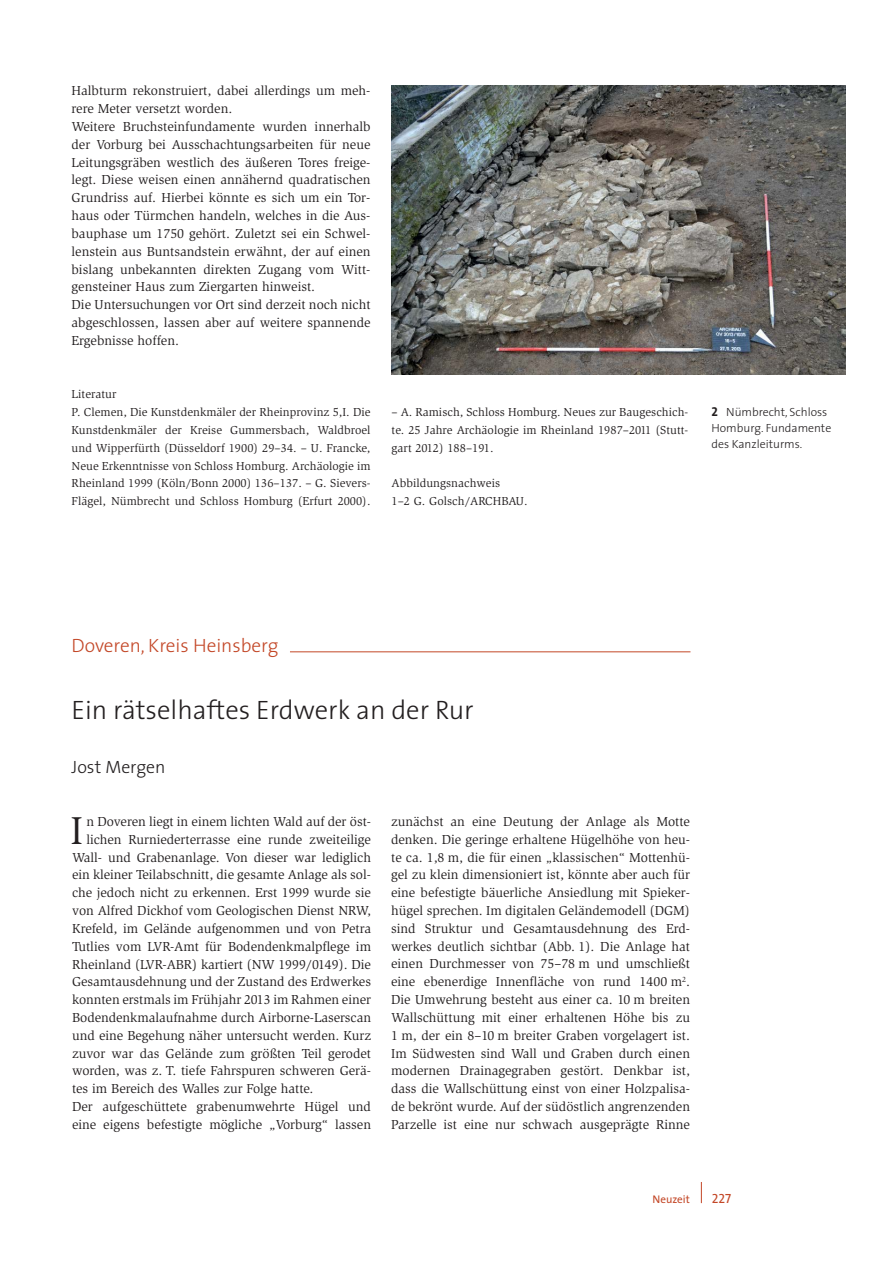
<style>
.page{position:relative;width:893px;height:1263px;background:#fff}
.page>*{position:absolute;margin:0;border:0;box-sizing:border-box;transform-origin:0 0}
.t1{font:39.9px "Slimbach";color:#231f20}
.t2{font:300 26.7px "The Sans";color:#231f20}
.t3{font:300 19.35px "The Sans";color:#c34727}
.t4{font:300 17.85px "The Sans";color:#231f20}
.t5{font:13.35px/17.9px "Slimbach";color:#231f20}
.t6{font:13.35px "The Sans Caps";color:#c34727}
.t7{font:11.85px/17.9px "Slimbach";letter-spacing:.005em;color:#231f20}
.t8{font:300 11.85px/16.4px "The Sans";color:#231f20}
.t9{font:11.1px "The Sans";color:#c34727}
.s1{font-family:"The Sans Bold Caps";font-weight:400;font-size:12.9px}
</style>
<div class="page">
<svg style="left:701px;top:1182px;width:1px;height:21px"></svg>
<img style="left:391px;top:85px;width:454px;height:290px">
<hr style="left:290px;top:651px;width:400px;height:1px;background:#c34727">
<p class="t5" style="left:72px;top:83px;width:300px">Halbturm rekonstruiert, dabei allerdings um meh&shy;rere Meter versetzt worden.<br>Weitere Bruchsteinfundamente wurden innerhalb der Vorburg bei Ausschachtungsarbeiten für neue Leitungsgräben westlich des äußeren Tores freige&shy;legt. Diese weisen einen annähernd quadratischen Grundriss auf. Hierbei könnte es sich um ein Tor&shy;haus oder Türmchen handeln, welches in die Aus&shy;bauphase um 1750 gehört. Zuletzt sei ein Schwel&shy;lenstein aus Buntsandstein erwähnt, der auf einen bislang unbekannten direkten Zugang vom Witt&shy;gensteiner Haus zum Ziergarten hinweist.<br>Die Untersuchungen vor Ort sind derzeit noch nicht abgeschlossen, lassen aber auf weitere spannende Ergebnisse hoffen.</p>
<p class="t7" style="left:72px;top:386px;width:300px">Literatur<br>P. Clemen, Die Kunstdenkmäler der Rheinprovinz 5,I. Die Kunstdenkmäler der Kreise Gummersbach, Waldbroel und Wipperfürth (Düsseldorf 1900) 29–34. – U. Francke, Neue Erkenntnisse von Schloss Homburg. Archäologie im Rheinland 1999 (Köln/Bonn 2000) 136–137. – G. Sievers-Flägel, Nümbrecht und Schloss Homburg (Erfurt 2000).</p>
<p class="t7" style="left:391px;top:404px;width:298px;text-align:justify">– A. Ramisch, Schloss Homburg. Neues zur Baugeschich&shy;te. 25 Jahre Archäologie im Rheinland 1987–2011 (Stutt&shy;gart 2012) 188–191.</p>
<p class="t7" style="left:391px;top:475px;width:138px">Abbildungsnachweis<br>1–2 G. Golsch/ARCHBAU.</p>
<p class="t8" style="left:711px;top:404px;width:121px"><span class="s1">2</span> Nümbrecht, Schloss<br>Homburg. Fundamente des Kanzleiturms.</p>
<h3 class="t3" style="left:72px;top:638px;width:208px">Doveren, Kreis Heinsberg</h3>
<h2 class="t2" style="left:72px;top:700px;width:404px">Ein rätselhaftes Erdwerk an der Rur</h2>
<h3 class="t4" style="left:72px;top:760px;width:95px">Jost Mergen</h3>
<h1 class="t1" style="left:71px;top:815px;width:14px">I</h1>
<p class="t5" style="left:86px;top:814px;width:286px">n Doveren liegt in einem lichten Wald auf der öst-</p>
<p class="t5" style="left:86px;top:831px;width:286px">lichen Rurniederterrasse eine runde zweiteilige</p>
<p class="t5" style="left:72px;top:849px;width:300px">Wall- und Grabenanlage. Von dieser war lediglich</p>
<p class="t5" style="left:72px;top:867px;width:300px">ein kleiner Teilabschnitt, die gesamte Anlage als sol-</p>
<p class="t5" style="left:72px;top:885px;width:300px">che jedoch nicht zu erkennen. Erst 1999 wurde sie</p>
<p class="t5" style="left:72px;top:903px;width:300px">von Alfred Dickhof vom Geologischen Dienst NRW,</p>
<p class="t5" style="left:72px;top:921px;width:300px">Krefeld, im Gelände aufgenommen und von Petra</p>
<p class="t5" style="left:72px;top:938px;width:300px">Tutlies vom LVR-Amt für Bodendenkmalpflege im</p>
<p class="t5" style="left:72px;top:956px;width:300px">Rheinland (LVR-ABR) kartiert (NW 1999/0149). Die</p>
<p class="t5" style="left:72px;top:974px;width:300px">Gesamtausdehnung und der Zustand des Erdwerkes</p>
<p class="t5" style="left:72px;top:992px;width:300px">konnten erstmals im Frühjahr 2013 im Rahmen einer</p>
<p class="t5" style="left:72px;top:1010px;width:300px">Bodendenkmalaufnahme durch Airborne-Laserscan</p>
<p class="t5" style="left:72px;top:1027px;width:300px">und eine Begehung näher untersucht werden. Kurz</p>
<p class="t5" style="left:72px;top:1045px;width:300px">zuvor war das Gelände zum größten Teil gerodet</p>
<p class="t5" style="left:72px;top:1063px;width:300px">worden, was z. T. tiefe Fahrspuren schweren Gerä-</p>
<p class="t5" style="left:72px;top:1081px;width:243px">tes im Bereich des Walles zur Folge hatte.</p>
<p class="t5" style="left:72px;top:1099px;width:300px">Der aufgeschüttete grabenumwehrte Hügel und</p>
<p class="t5" style="left:72px;top:1116px;width:300px">eine eigens befestigte mögliche „Vorburg“ lassen</p>
<p class="t5" style="left:391px;top:814px;width:300px;text-align:justify">zunächst an eine Deutung der Anlage als Motte denken. Die geringe erhaltene Hügelhöhe von heu&shy;te ca. 1,8 m, die für einen „klassischen“ Mottenhü&shy;gel zu klein dimensioniert ist, könnte aber auch für eine befestigte bäuerliche Ansiedlung mit Spieker&shy;hügel sprechen. Im digitalen Geländemodell (DGM) sind Struktur und Gesamtausdehnung des Erd&shy;werkes deutlich sichtbar (Abb. 1). Die Anlage hat einen Durchmesser von 75–78 m und umschließt eine ebenerdige Innenfläche von rund 1400 m<sup>2</sup>.<br>Die Umwehrung besteht aus einer ca. 10 m breiten Wallschüttung mit einer erhaltenen Höhe bis zu 1 m, der ein 8–10 m breiter Graben vorgelagert ist.<br>Im Südwesten sind Wall und Graben durch einen modernen Drainagegraben gestört. Denkbar ist, dass die Wallschüttung einst von einer Holzpalisa&shy;de bekrönt wurde. Auf der südöstlich angrenzenden Parzelle ist eine nur schwach ausgeprägte Rinne</p>
<p class="t9" style="left:652px;top:1195px;width:39px">Neuzeit</p>
<p class="t6" style="left:712px;top:1194px;width:21px">227</p>
</div>
